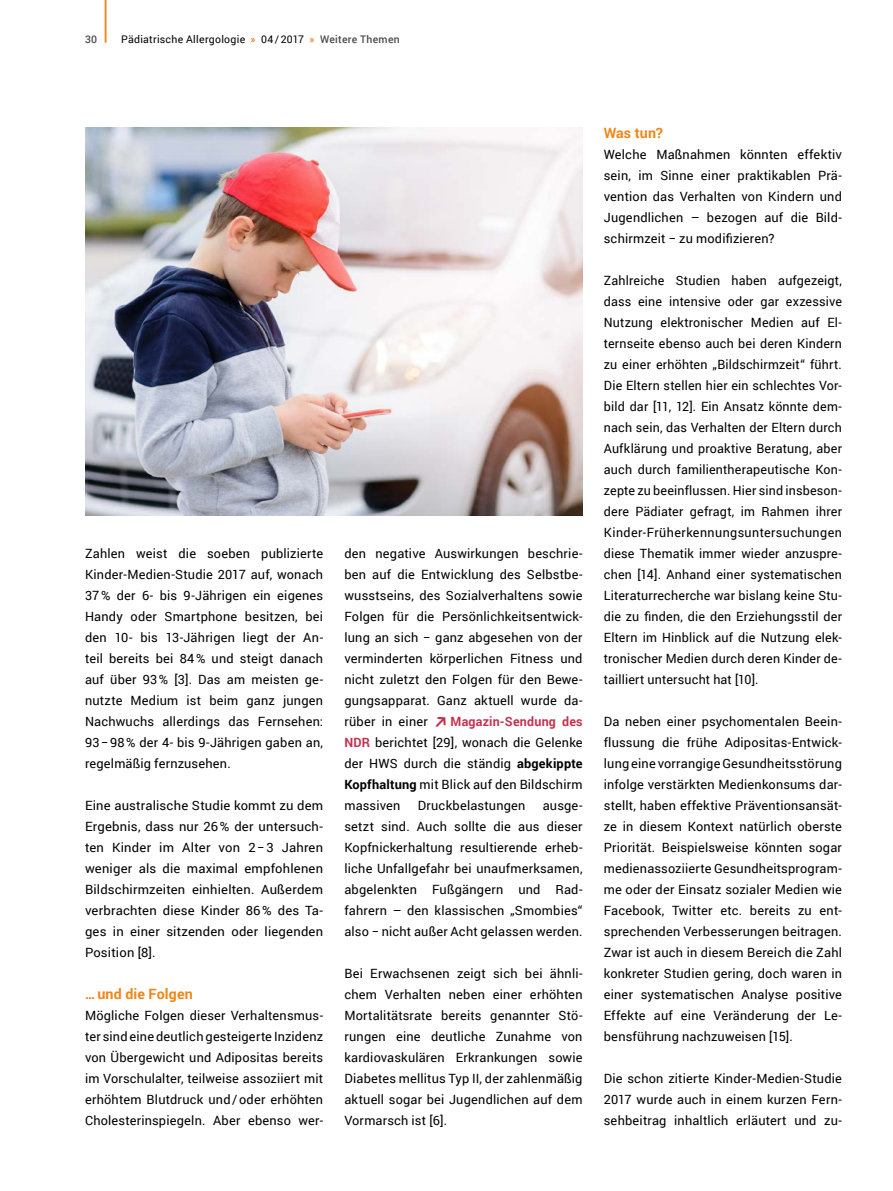
<style>
.page{position:relative;width:893px;height:1191px;background:#fff}
.page>*{position:absolute;margin:0;border:0;box-sizing:border-box;transform-origin:0 0}
.zwischenheadline_ora{font:700 14.25px "Roboto";letter-spacing:.01em;color:#ef8617}
.lauftext{font:12.75px/21px "Roboto";letter-spacing:.015em;color:#000;text-align:justify}
.t1{font:10.5px "Roboto";letter-spacing:.025em;color:#000}
.t2{font:500 10.5px "Roboto";color:#4b4b4d}
.s1{font-weight:700;color:#ef8617}
.s2{font-weight:500;color:#4b4b4d}
.s3{font-weight:700;color:#c2324e}
.s4{font-weight:700}
</style>
<div class="page">
<hr style="left:105px;top:0;width:1px;height:43px;background:#ef8617">
<img style="left:85px;top:128px;width:498px;height:388px">
<p class="t2" style="left:85px;top:31px;width:13px">30</p>
<p class="t1" style="left:121px;top:31px;width:280px">Pädiatrische Allergologie <span class="s1">»</span> 04/2017 <span class="s1">»</span> <span class="s2">Weitere Themen</span></p>
<p class="lauftext" style="left:85px;top:543px;width:240px">Zahlen weist die soeben publizierte Kinder-Medien-Studie 2017 auf, wonach 37% der 6- bis 9-Jährigen ein eigenes Handy oder Smartphone besitzen, bei den 10- bis 13-Jährigen liegt der An&shy;teil bereits bei 84% und steigt danach auf über 93% [3]. Das am meisten ge&shy;nutzte Medium ist beim ganz jungen Nachwuchs allerdings das Fernsehen:<br>93−98% der 4- bis 9-Jährigen gaben an, regelmäßig fernzusehen.</p>
<p class="lauftext" style="left:85px;top:795px;width:240px">Eine australische Studie kommt zu dem Ergebnis, dass nur 26% der untersuch&shy;ten Kinder im Alter von 2−3 Jahren weniger als die maximal empfohlenen Bildschirmzeiten einhielten. Außerdem verbrachten diese Kinder 86% des Ta&shy;ges in einer sitzenden oder liegenden Position [8].</p>
<p class="zwischenheadline_ora" style="left:85px;top:984px;width:109px">…und die Folgen</p>
<p class="lauftext" style="left:85px;top:1005px;width:240px">Mögliche Folgen dieser Verhaltensmus&shy;ter sind eine deutlich gesteigerte Inzidenz von Übergewicht und Adipositas bereits im Vorschulalter, teilweise assoziiert mit erhöhtem Blutdruck und/oder erhöhten Cholesterinspiegeln. Aber ebenso wer-</p>
<p class="lauftext" style="left:344px;top:543px;width:240px">den negative Auswirkungen beschrie&shy;ben auf die Entwicklung des Selbstbe&shy;wusstseins, des Sozialverhaltens sowie Folgen für die Persönlichkeitsentwick&shy;lung an sich − ganz abgesehen von der verminderten körperlichen Fitness und nicht zuletzt den Folgen für den Bewe&shy;gungsapparat. Ganz aktuell wurde da&shy;rüber in einer</p>
<p class="lauftext" style="left:344px;top:711px;width:240px;text-indent:106px"><span class="s3">Magazin--Sendung des NDR</span> berichtet [29], wonach die Gelenke der HWS durch die ständig <span class="s4">abgekippte Kopfhaltung</span> mit Blick auf den Bildschirm massiven</p>
<p class="lauftext" style="left:418px;top:795px;width:109px">Druckbelastungen</p>
<p class="lauftext" style="left:344px;top:795px;width:240px;text-align:left;text-indent:198px">ausge&shy;setzt sind. Auch sollte die aus dieser Kopfnickerhaltung resultierende erheb&shy;liche Unfallgefahr bei unaufmerksamen, abgelenkten Fußgängern und Rad-- fahrern – den klassischen „Smombies“ also − nicht außer Acht gelassen werden.</p>
<p class="lauftext" style="left:344px;top:963px;width:240px">Bei Erwachsenen zeigt sich bei ähnli&shy;chem Verhalten neben einer erhöhten Mortalitätsrate bereits genannter Stö&shy;rungen eine deutliche Zunahme von kardiovaskulären Erkrankungen sowie Diabetes mellitus Typ II, der zahlenmäßig aktuell sogar bei Jugendlichen auf dem Vormarsch ist [6].</p>
<p class="zwischenheadline_ora" style="left:604px;top:123px;width:61px">Was tun?</p>
<p class="lauftext" style="left:604px;top:144px;width:240px">Welche Maßnahmen könnten effektiv sein, im Sinne einer praktikablen Prä&shy;vention das Verhalten von Kindern und Jugendlichen – bezogen auf die Bild&shy;schirmzeit − zu modifizieren?</p>
<p class="lauftext" style="left:604px;top:270px;width:240px">Zahlreiche Studien haben aufgezeigt, dass eine intensive oder gar exzessive Nutzung elektronischer Medien auf El&shy;ternseite ebenso auch bei deren Kindern zu einer erhöhten „Bildschirmzeit“ führt.<br>Die Eltern stellen hier ein schlechtes Vor&shy;bild dar [11, 12]. Ein Ansatz könnte dem&shy;nach sein, das Verhalten der Eltern durch Aufklärung und proaktive Beratung, aber auch durch familientherapeutische Kon&shy;zepte zu beeinflussen. Hier sind insbeson&shy;dere Pädiater gefragt, im Rahmen ihrer Kinder-Früherkennungsuntersuchungen diese Thematik immer wieder anzuspre&shy;chen [14]. Anhand einer systematischen Literaturrecherche war bislang keine Stu&shy;die zu finden, die den Erziehungsstil der Eltern im Hinblick auf die Nutzung elek&shy;tronischer Medien durch deren Kinder de&shy;tailliert untersucht hat [10].</p>
<p class="lauftext" style="left:604px;top:711px;width:240px">Da neben einer psychomentalen Beein&shy;flussung die frühe Adipositas-Entwick&shy;lung eine vorrangige Gesundheitsstörung infolge verstärkten Medienkonsums dar&shy;stellt, haben effektive Präventionsansät&shy;ze in diesem Kontext natürlich oberste Priorität. Beispielsweise könnten sogar medienassoziierte Gesundheitsprogram&shy;me oder der Einsatz sozialer Medien wie Facebook, Twitter etc. bereits zu ent&shy;sprechenden Verbesserungen beitragen.<br>Zwar ist auch in diesem Bereich die Zahl konkreter Studien gering, doch waren in einer systematischen Analyse positive Effekte auf eine Veränderung der Le&shy;bensführung nachzuweisen [15].</p>
<p class="lauftext" style="left:604px;top:1068px;width:240px">Die schon zitierte Kinder-Medien-Studie 2017 wurde auch in einem kurzen Fern&shy;sehbeitrag inhaltlich erläutert und zu-</p>
</div>
